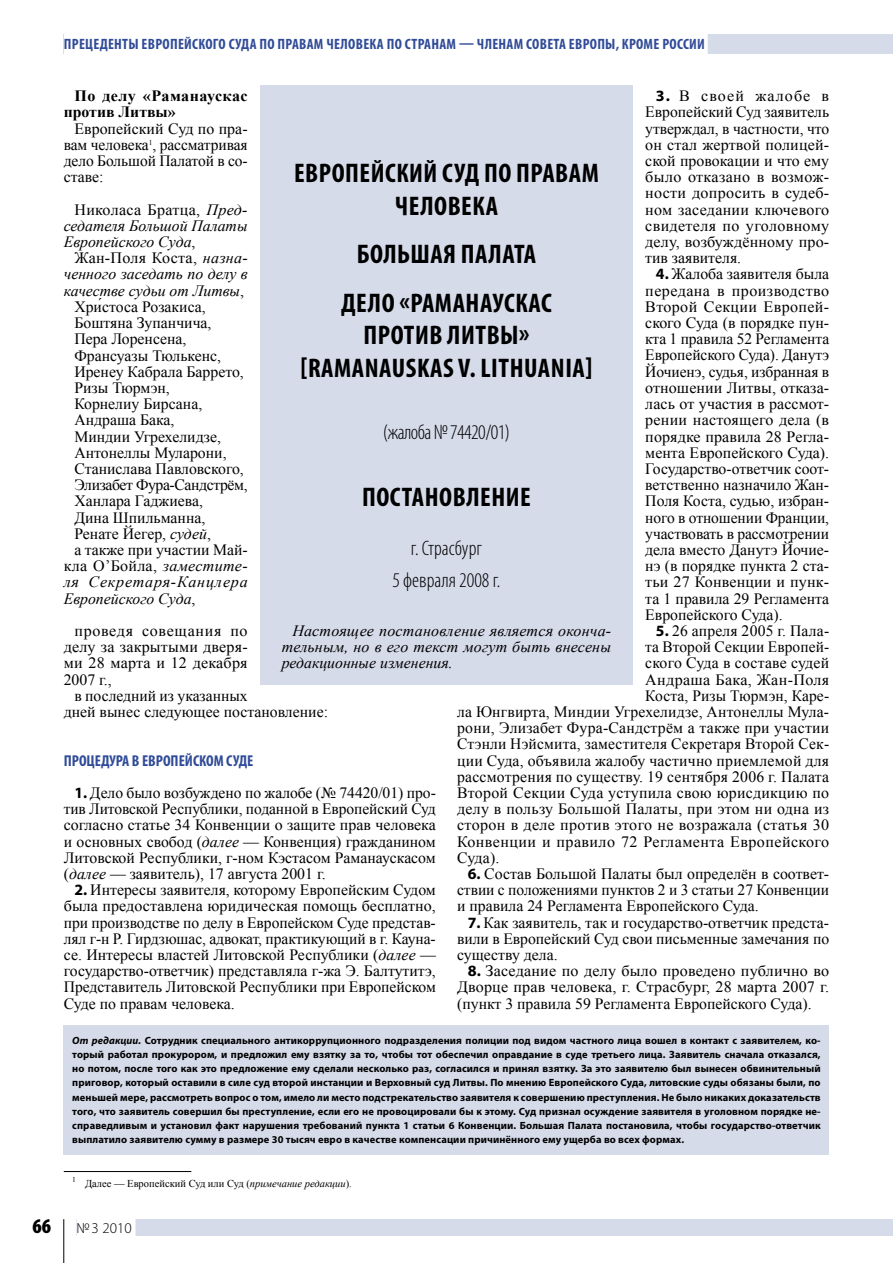
<style>
.page{position:relative;width:893px;height:1263px;background:#fff}
.page>*{position:absolute;margin:0;border:0;box-sizing:border-box;transform-origin:0 0}
.t1{font:700 condensed 27px/32.4px "Myriad Pro";letter-spacing:.02em;color:#000;text-align:center}
.t2{font:300 condensed 21px/32.4px "Myriad Pro";color:#000;text-align:center}
.t3{font:300 condensed 21px "Myriad Pro";letter-spacing:-.025em;color:#000}
.t4{font:15.75px/16.2px "Times New Roman";color:#000;text-align:justify}
.t5{font:italic 15.75px/16.2px "Times New Roman";color:#000;text-align:justify}
.t6{font:15.75px "Times New Roman";letter-spacing:.02em;color:#000}
.t7{font:15.75px "Times New Roman";letter-spacing:.025em;color:#000}
.t8{font:700 15.75px/16.2px "Times New Roman";letter-spacing:.01em;color:#000}
.t9{font:700 condensed 15.75px "Myriad Pro";color:#304b98}
.t10{font:15.75px "Times New Roman";letter-spacing:-.025em;color:#000}
.t11{font:italic 15.75px "Times New Roman";letter-spacing:.05em;color:#000}
.t12{font:700 condensed 15px "Myriad Pro";letter-spacing:.02em;color:#304b98}
.t13{font:300 15px "Myriad Pro";color:#000}
.t14{font:700 10.5px/14.1px "Myriad Pro";letter-spacing:.01em;color:#000;text-align:justify}
.t15{font:10.5px "Times New Roman";color:#000}
.s1{font-family:"Myriad Pro";font-weight:700}
.s2{font-style:normal}
.s3{font-style:italic}
.s4{font-weight:900;font-stretch:condensed;font-size:21px}
</style>
<div class="page">
<div style="left:77px;top:1219px;width:816px;height:16px;background:#d6dbea"></div>
<div style="left:77px;top:1216px;width:58px;height:25px;background:#fff"></div>
<hr style="left:64px;top:1219px;width:1px;height:44px;background:#000">
<div style="left:260px;top:85px;width:372px;height:599px;background:#d6dbea"></div>
<div style="left:64px;top:1025px;width:765px;height:129px;background:#d6dbea"></div>
<hr style="left:64px;top:1171px;width:127px;height:1px;background:#000">
<div style="left:64px;top:34px;width:829px;height:19px;background:#d6dbea"></div>
<div style="left:64px;top:32px;width:644px;height:25px;background:#fff"></div>
<p class="t12" style="left:64px;top:35px;width:17px">Прецеденты</p>
<p class="t12" style="left:142px;top:35px;width:13px">Европей--ско</p>
<p class="t12" style="left:213px;top:35px;width:74px">го Суда по правам</p>
<p class="t12" style="left:326px;top:35px;width:9px">человека</p>
<p class="t12" style="left:387px;top:35px;width:26px">по странам</p>
<p class="t12" style="left:459px;top:35px;width:27px">— членам</p>
<p class="t12" style="left:526px;top:35px;width:14px">Совета</p>
<p class="t12" style="left:569px;top:35px;width:15px">Европы</p>
<p class="t12" style="left:616px;top:35px;width:15px">, кроме</p>
<p class="t12" style="left:662px;top:35px;width:15px">России</p>
<p class="t4" style="left:645px;top:88px;width:185px;text-indent:11px"><span class="s1">3.</span> В своей жалобе в Европей-ский Суд заявитель утверждал, в частности, что он стал жертвой полицей&shy;ской провокации и что ему было отказано в возмож&shy;ности допросить в судеб&shy;ном заседании ключевого свидетеля по уголовному делу, возбуждённому про&shy;тив заявителя.</p>
<p class="t4" style="left:645px;top:266px;width:185px;text-indent:11px"><span class="s1">4.</span> Жалоба заявителя была передана в производство Второй Секции Европей&shy;ского Суда (в порядке пун&shy;кта 1 правила 52 Регламента Европей-ского Суда). Данутэ Йочиенэ, судья, избранная в отношении Литвы, отказа&shy;лась от участия в рассмот&shy;рении настоящего дела (в порядке правила 28 Регла&shy;мента Европей-ского Суда).<br>Государ-ство-ответчик соот&shy;ветственно назначило Жан-Поля Коста, судью, избран&shy;ного в отношении Франции, участвовать в рассмотрении дела вместо Данутэ Йочие&shy;нэ (в порядке пункта 2 ста&shy;тьи 27 Конвенции и пунк&shy;та 1 правила 29 Регламента Европей-ского Суда).</p>
<p class="t4" style="left:656px;top:622px;width:175px"><span class="s1">5.</span> 26 апреля 2005 г. Пала-</p>
<p class="t4" style="left:645px;top:638px;width:184px">та Второй Секции Европей-</p>
<p class="t4" style="left:645px;top:655px;width:185px">ского Суда в составе судей</p>
<p class="t6" style="left:645px;top:669px;width:185px">Андраша Бака, Жан-Поля</p>
<p class="t4" style="left:645px;top:687px;width:185px">Коста, Ризы Тюрмэн, Каре-</p>
<p class="t4" style="left:457px;top:703px;width:374px">ла Юнгвирта, Миндии Угрехелидзе, Антонеллы Мула-</p>
<p class="t4" style="left:457px;top:719px;width:374px">рони, Элизабет Фура-Сандстрём а также при участии</p>
<p class="t4" style="left:457px;top:736px;width:374px">Стэнли Нэйсмита, заместителя Секретаря Второй Сек-</p>
<p class="t4" style="left:457px;top:752px;width:374px">ции Суда, объявила жалобу частично приемлемой для</p>
<p class="t4" style="left:457px;top:768px;width:374px">рассмотрения по существу. 19 сентября 2006 г. Палата</p>
<p class="t4" style="left:457px;top:784px;width:374px">Второй Секции Суда уступила свою юрисдикцию по</p>
<p class="t6" style="left:457px;top:798px;width:374px">делу в пользу Большой Палаты, при этом ни одна из</p>
<p class="t6" style="left:457px;top:814px;width:374px">сторон в деле против этого не возражала (статья 30</p>
<p class="t7" style="left:457px;top:831px;width:374px">Конвенции и правило 72 Регламента Европей-ского</p>
<p class="t4" style="left:457px;top:849px;width:44px">Суда).</p>
<p class="t4" style="left:457px;top:865px;width:374px;text-indent:11px"><span class="s1">6.</span> Состав Большой Палаты был определён в соответ&shy;ствии с положениями пунктов 2 и 3 статьи 27 Конвенции и правила 24 Регламента Европей-ского Суда.</p>
<p class="t4" style="left:457px;top:914px;width:374px;text-indent:11px"><span class="s1">7.</span> Как заявитель, так и государ-ство-ответчик предста&shy;вили в Европей-ский Суд свои письменные замечания по существу дела.</p>
<p class="t4" style="left:457px;top:962px;width:374px;text-indent:11px"><span class="s1">8.</span> Заседание по делу было проведено публично во Дворце прав человека, г. Страсбург, 28 марта 2007 г. (пункт 3 правила 59 Регламента Европей-ского Суда).</p>
<p class="t8" style="left:64px;top:87px;width:185px;text-indent:11px">По делу «Раманаускас против Литвы»</p>
<p class="t4" style="left:64px;top:120px;width:185px;text-indent:11px">Европей-ский Суд по пра&shy;вам человека<sup>1</sup>, рассматривая дело Большой Палатой в со&shy;ставе:</p>
<p class="t5" style="left:64px;top:201px;width:185px;text-indent:11px"><span class="s2">Николаса Братца,</span> Пред&shy;седателя Большой Палаты Европейского Суда<span class="s2">,</span></p>
<p class="t4" style="left:74px;top:250px;width:175px">Жан-Поля Коста, <span class="s3">назна-</span></p>
<p class="t5" style="left:64px;top:266px;width:185px">ченного заседать по делу в</p>
<p class="t5" style="left:64px;top:282px;width:182px">качестве судьи от Литвы<span class="s2">,</span></p>
<p class="t4" style="left:74px;top:298px;width:133px">Хри́стоса Розакиса,</p>
<p class="t4" style="left:74px;top:314px;width:139px">Боштяна Зупанчича,</p>
<p class="t4" style="left:74px;top:331px;width:114px">Пера Лоренсена,</p>
<p class="t4" style="left:74px;top:347px;width:148px">Франсуазы Тюлькенс,</p>
<p class="t4" style="left:74px;top:363px;width:171px">Иренеу Кабрала Баррето,</p>
<p class="t4" style="left:74px;top:379px;width:97px">Ризы Тюрмэн,</p>
<p class="t4" style="left:74px;top:395px;width:129px">Корнелиу Бирсана,</p>
<p class="t4" style="left:74px;top:412px;width:102px">Андраша Бака,</p>
<p class="t4" style="left:74px;top:428px;width:148px">Миндии Угрехелидзе,</p>
<p class="t4" style="left:74px;top:444px;width:154px">Антонеллы Муларони,</p>
<p class="t4" style="left:74px;top:460px;width:171px">Станислава Павловского,</p>
<p class="t10" style="left:74px;top:474px;width:175px">Элизабет Фура-Сандстрём,</p>
<p class="t4" style="left:74px;top:493px;width:130px">Ханлара Гаджиева,</p>
<p class="t4" style="left:74px;top:509px;width:132px">Дина Шпильманна,</p>
<p class="t4" style="left:74px;top:525px;width:138px">Ренате Йегер, <span class="s3">судей</span>,</p>
<p class="t4" style="left:74px;top:541px;width:175px">а также при участии Май-</p>
<p class="t4" style="left:64px;top:557px;width:185px">кла О’Бойла, <span class="s3">заместите-</span></p>
<p class="t11" style="left:64px;top:571px;width:185px">ля Секретаря-Канцлера</p>
<p class="t5" style="left:64px;top:590px;width:133px">Европейского Суда<span class="s2">,</span></p>
<p class="t4" style="left:64px;top:622px;width:185px;text-indent:11px">проведя совещания по делу за закрытыми дверя&shy;ми 28 марта и 12 декабря 2007 г.,</p>
<p class="t4" style="left:64px;top:687px;width:266px;text-indent:11px">в последний из указанных<br>дней вынес следующее постановление:</p>
<p class="t9" style="left:64px;top:750px;width:191px">ПРОЦЕДУРА В ЕВРОПЕЙСКОМ СУДЕ</p>
<p class="t4" style="left:64px;top:784px;width:374px;text-indent:11px"><span class="s1">1.</span> Дело было возбуждено по жалобе (№ 74420/01) про&shy;тив Литовской Республики, поданной в Европей-ский Суд согласно статье 34 Конвенции о защите прав человека и основных свобод (<span class="s3">далее</span> — Конвенция) гражданином Литовской Республики, г-ном Кэстасом Раманаускасом (<span class="s3">далее</span> — заявитель), 17 августа 2001 г.</p>
<p class="t4" style="left:64px;top:881px;width:374px;text-indent:11px"><span class="s1">2.</span> Интересы заявителя, которому Европей-ским Судом была предоставлена юридиче-ская помощь бесплатно, при производстве по делу в Европей-ском Суде представ&shy;лял г-н Р. Гирдзюшас, адвокат, практикующий в г. Кауна&shy;се. Интересы властей Литовской Республики (<span class="s3">далее</span> — государ-ство-ответчик) представляла г-жа Э. Балтутитэ, Представитель Литовской Республики при Европей-ском Суде по правам человека.</p>
<h1 class="t1" style="left:294px;top:156px;width:306px">ЕВРОПЕЙСКИЙ СУД ПО ПРАВАМ<br>ЧЕЛОВЕКА</h1>
<h1 class="t1" style="left:341px;top:229px;width:212px;line-height:48.6px">БОЛЬШАЯ ПАЛАТА<br>ДЕЛО «РАМАНАУСКАС</h1>
<h1 class="t1" style="left:301px;top:318px;width:293px">ПРОТИВ ЛИТВЫ» [RAMANAUSKAS v. LITHUANIA]</h1>
<h2 class="t3" style="left:383px;top:419px;width:129px">(жалоба № 74420/01)</h2>
<h1 class="t1" style="left:362px;top:480px;width:170px">ПОСТАНОВЛЕНИЕ</h1>
<h2 class="t2" style="left:392px;top:532px;width:110px">г. Страсбург<br>5 февраля 2008 г.</h2>
<p class="t5" style="left:282px;top:622px;width:331px;text-indent:11px">Настоящее постановление является оконча&shy;тельным, но в его текст могут быть внесены редакционные изменения.</p>
<p class="t14" style="left:72px;top:1033px;width:750px"><span class="s3">От редакции.</span> Сотрудник специального антикоррупционного подразделения полиции под видом частного лица вошел в контакт с заявителем, ко&shy;торый работал прокурором, и предложил ему взятку за то, чтобы тот обеспечил оправдание в суде третьего лица. Заявитель сначала отказался, но потом, после того как это предложение ему сделали несколько раз, согласился и принял взятку. За это заявителю был вынесен обвинительный приговор, который оставили в силе суд второй инстанции и Верховный суд Литвы. По мнению Европейского Суда, литовские суды обязаны были, по меньшей мере, рассмотреть вопрос о том, имело ли место подстрекательство заявителя к совершению преступления. Не было никаких доказательств того, что заявитель совершил бы преступление, если его не провоцировали бы к этому. Суд признал осуждение заявителя в уголовном порядке не&shy;справедливым и установил факт нарушения требований пункта 1 статьи 6 Конвенции. Большая Палата постановила, чтобы государство-ответчик выплатило заявителю сумму в размере 30 тысяч евро в качестве компенсации причинённого ему ущерба во всех формах.</p>
<p class="t15" style="left:72px;top:1176px;width:281px"><sup>1</sup> Далее — Европей-ский Суд или Суд (<span class="s3">примечание редакции</span>).</p>
<p class="t13" style="left:32px;top:1219px;width:101px"><span class="s4">66</span> №3 2010</p>
</div>
